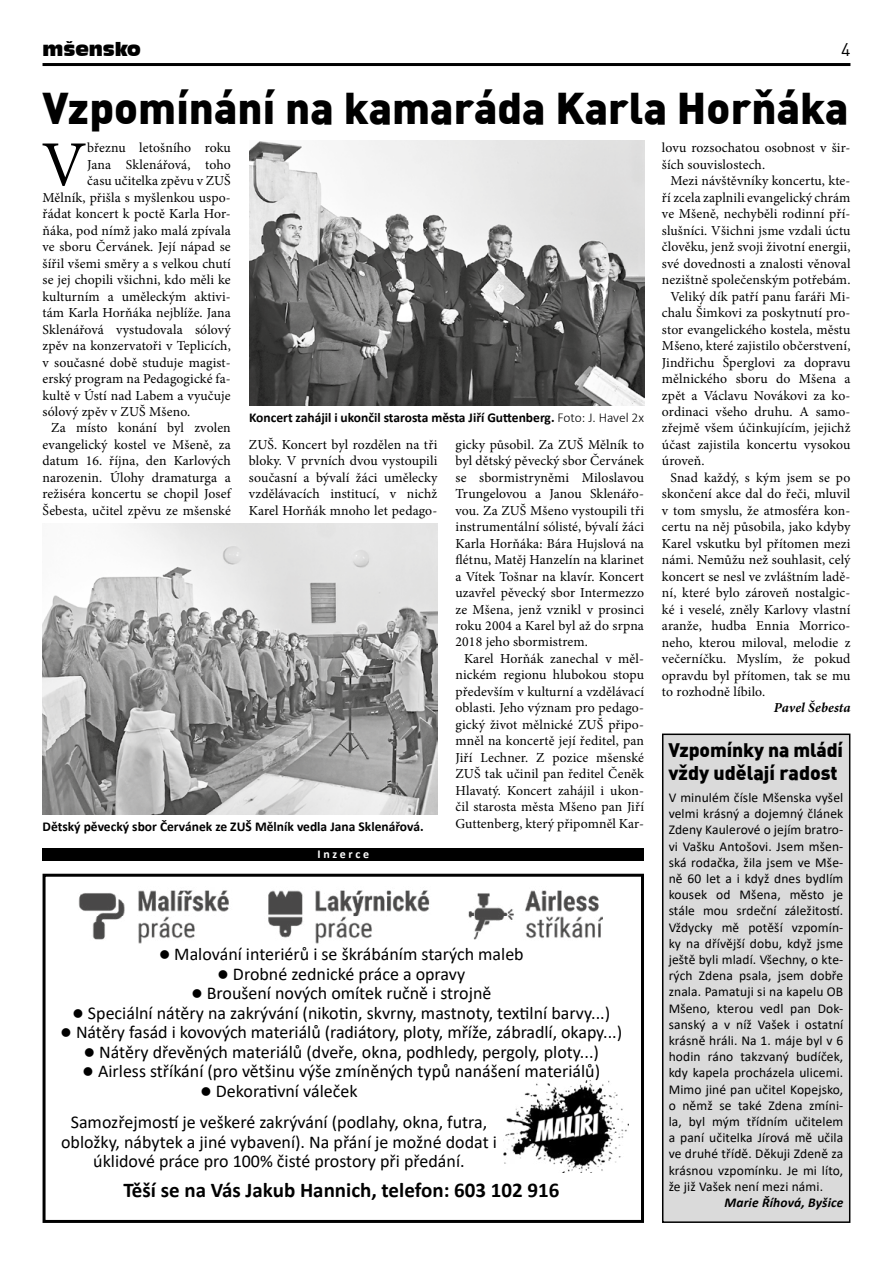
<style>
.page{position:relative;width:893px;height:1263px;background:#fff}
.page>*{position:absolute;margin:0;border:0;box-sizing:border-box;transform-origin:0 0}
.t1{font:64.35px "Minion Pro";color:#000}
.t2{font:900 43.5px "Unient DINCE";color:#000}
.t3{font:700 21px "Calibri";color:#000}
.t4{font:900 19.5px "Unient DINCE";color:#000}
.t5{font:900 19.2px "Unient DINCE";letter-spacing:-.005em;color:#000}
.t6{font:18px/31.5px "Calibri";color:#000;text-align:center}
.t7{font:18px "Incised 901 BT Compact";color:#000}
.t8{font:18px "Unient DINCE";color:#000}
.t9{font:13.65px/16.5px "Minion Pro";letter-spacing:.01em;color:#000;text-align:justify}
.t10{font:italic 700 13.65px "Minion Pro";letter-spacing:.005em;color:#000}
.t11{font:13.5px/16.2px "Calibri";letter-spacing:.01em;color:#000;text-align:justify}
.t12{font:700 13.5px "Calibri";color:#000}
.t13{font:italic 700 13.5px "Calibri";letter-spacing:.01em;color:#000}
.t14{font:700 12px "Calibri";color:#fff}
.s1{font-weight:300}
</style>
<div class="page">
<hr style="left:43px;top:63px;width:807px;height:3px;background:#000">
<div style="left:43px;top:874px;width:601px;height:349px;border:3px solid #000"></div>
<div style="left:43px;top:849px;width:601px;height:12px;background:#000"></div>
<img style="left:504px;top:1080px;width:124px;height:93px">
<img style="left:67px;top:876px;width:535px;height:68px">
<img style="left:249px;top:140px;width:395px;height:265px">
<img style="left:43px;top:523px;width:395px;height:291px">
<div style="left:663px;top:734px;width:187px;height:488px;background:#dadada"></div>
<div style="left:662px;top:733px;width:188px;height:490px;border:2px solid #000"></div>
<h3 class="t7" style="left:43px;top:38px;width:100px">mšensko</h3>
<h3 class="t8" style="left:841px;top:39px;width:11px">4</h3>
<h2 class="t2" style="left:43px;top:79px;width:807px">Vzpomínání na kamaráda Karla Horňáka</h2>
<h1 class="t1" style="left:41px;top:122px;width:47px">V</h1>
<p class="t9" style="left:87px;top:140px;width:145px">březnu letošního roku</p>
<p class="t9" style="left:87px;top:156px;width:145px">Jana Sklenářová, toho</p>
<p class="t9" style="left:87px;top:173px;width:145px">času učitelka zpěvu v ZUŠ</p>
<p class="t9" style="left:43px;top:189px;width:190px">Mělník, přišla s myšlenkou uspo-</p>
<p class="t9" style="left:43px;top:206px;width:190px">řádat koncert k poctě Karla Hor-</p>
<p class="t9" style="left:43px;top:222px;width:190px">ňáka, pod nímž jako malá zpívala</p>
<p class="t9" style="left:43px;top:239px;width:190px">ve sboru Červánek. Její nápad se</p>
<p class="t9" style="left:43px;top:255px;width:190px">šířil všemi směry a s velkou chutí</p>
<p class="t9" style="left:43px;top:272px;width:190px">se jej chopili všichni, kdo měli ke</p>
<p class="t9" style="left:43px;top:288px;width:190px">kulturním a uměleckým aktivi-</p>
<p class="t9" style="left:43px;top:305px;width:190px">tám Karla Horňáka nejblíže. Jana</p>
<p class="t9" style="left:43px;top:321px;width:190px">Sklenářová vystudovala sólový</p>
<p class="t9" style="left:43px;top:338px;width:190px">zpěv na konzervatoři v Teplicích,</p>
<p class="t9" style="left:43px;top:354px;width:190px">v současné době studuje magist-</p>
<p class="t9" style="left:43px;top:370px;width:190px">erský program na Pedagogické fa-</p>
<p class="t9" style="left:43px;top:387px;width:190px">kultě v Ústí nad Labem a vyučuje</p>
<p class="t9" style="left:43px;top:403px;width:149px">sólový zpěv v ZUŠ Mšeno.</p>
<p class="t9" style="left:51px;top:420px;width:181px">Za místo konání byl zvolen</p>
<p class="t9" style="left:43px;top:436px;width:190px">evangelický kostel ve Mšeně, za</p>
<p class="t9" style="left:43px;top:453px;width:190px">datum 16. října, den Karlových</p>
<p class="t9" style="left:43px;top:469px;width:190px">narozenin. Úlohy dramaturga a</p>
<p class="t9" style="left:43px;top:486px;width:190px">režiséra koncertu se chopil Josef</p>
<p class="t9" style="left:43px;top:502px;width:190px">Šebesta, učitel zpěvu ze mšenské</p>
<p class="t12" style="left:249px;top:408px;width:396px">Koncert zahájil i ukončil starosta města Jiří Guttenberg. <span class="s1">Foto: J. Havel 2x</span></p>
<p class="t9" style="left:455px;top:436px;width:190px">gicky působil. Za ZUŠ Mělník to byl dětský pěvecký sbor Červánek se sbormistryněmi Miloslavou Trungelovou a Janou Sklenářo&shy;vou. Za ZUŠ Mšeno vystoupili tři instrumentální sólisté, bývalí žáci Karla Horňáka: Bára Hujslová na flétnu, Matěj Hanzelín na klarinet a Vítek Tošnar na klavír. Koncert uzavřel pěvecký sbor Intermezzo ze Mšena, jenž vznikl v prosinci roku 2004 a Karel byl až do srpna 2018 jeho sbormistrem.</p>
<p class="t9" style="left:455px;top:650px;width:190px;text-indent:9px">Karel Horňák zanechal v měl&shy;nickém regionu hlubokou stopu především v kulturní a vzdělávací oblasti. Jeho význam pro pedago&shy;gický život mělnické ZUŠ připo&shy;mněl na koncertě její ředitel, pan Jiří Lechner. Z pozice mšenské ZUŠ tak učinil pan ředitel Čeněk Hlavatý. Koncert zahájil i ukon&shy;čil starosta města Mšeno pan Jiří Guttenberg, který připomněl Kar-</p>
<p class="t9" style="left:249px;top:436px;width:190px">ZUŠ. Koncert byl rozdělen na tři bloky. V prvních dvou vystoupili současní a bývalí žáci umělecky vzdělávacích institucí, v nichž Karel Horňák mnoho let pedago-</p>
<p class="t12" style="left:42px;top:817px;width:383px">Dětský pěvecký sbor Červánek ze ZUŠ Mělník vedla Jana Sklenářová.</p>
<p class="t14" style="left:317px;top:845px;width:53px">I n z e r c e</p>
<h3 class="t6" style="left:159px;top:938px;width:366px">● Malování interiérů i se škrábáním starých maleb</h3>
<h3 class="t6" style="left:218px;top:957px;width:249px">● Drobné zednické práce a opravy</h3>
<h3 class="t6" style="left:191px;top:977px;width:302px">● Broušení nových omítek ručně i strojně</h3>
<h3 class="t6" style="left:73px;top:996px;width:539px">● Speciální nátěry na zakrývání (nikotin, skvrny, mastnoty, textilní barvy...)</h3>
<h3 class="t6" style="left:61px;top:1016px;width:563px">● Nátěry fasád i kovových materiálů (radiátory, ploty, mříže, zábradlí, okapy...)</h3>
<h3 class="t6" style="left:84px;top:1035px;width:517px">● Nátěry dřevěných materiálů (dveře, okna, podhledy, pergoly, ploty...)</h3>
<h3 class="t6" style="left:83px;top:1055px;width:519px">● Airless stříkání (pro většinu výše zmíněných typů nanášení materiálů)</h3>
<h3 class="t6" style="left:71px;top:1074px;width:418px">● Dekorativní váleček<br>Samozřejmostí je veškeré zakrývání (podlahy, okna, futra,</h3>
<h3 class="t6" style="left:61px;top:1131px;width:437px;line-height:19.5px">obložky, nábytek a jiné vybavení). Na přání je možné dodat i úklidové práce pro 100% čisté prostory při předání.</h3>
<h3 class="t3" style="left:123px;top:1175px;width:438px">Těší se na Vás Jakub Hannich, telefon: 603 102 916</h3>
<p class="t9" style="left:662px;top:140px;width:190px">lovu rozsochatou osobnost v šir&shy;ších souvislostech.</p>
<p class="t9" style="left:670px;top:173px;width:181px">Mezi návštěvníky koncertu, kte-</p>
<p class="t9" style="left:662px;top:189px;width:190px">ří zcela zaplnili evangelický chrám</p>
<p class="t9" style="left:662px;top:206px;width:190px">ve Mšeně, nechyběli rodinní pří-</p>
<p class="t9" style="left:662px;top:222px;width:190px">slušníci. Všichni jsme vzdali úctu</p>
<p class="t9" style="left:662px;top:239px;width:190px">člověku, jenž svoji životní energii,</p>
<p class="t9" style="left:662px;top:255px;width:190px">své dovednosti a znalosti věnoval</p>
<p class="t9" style="left:662px;top:272px;width:190px">nezištně společenským potřebám.</p>
<p class="t9" style="left:670px;top:288px;width:181px">Veliký dík patří panu faráři Mi-</p>
<p class="t9" style="left:662px;top:305px;width:190px">chalu Šimkovi za poskytnutí pro-</p>
<p class="t9" style="left:662px;top:321px;width:190px">stor evangelického kostela, městu</p>
<p class="t9" style="left:662px;top:338px;width:190px">Mšeno, které zajistilo občerstvení,</p>
<p class="t9" style="left:662px;top:354px;width:190px">Jindřichu Šperglovi za dopravu</p>
<p class="t9" style="left:662px;top:370px;width:190px">mělnického sboru do Mšena a</p>
<p class="t9" style="left:662px;top:387px;width:190px">zpět a Václavu Novákovi za ko-</p>
<p class="t9" style="left:662px;top:403px;width:190px">ordinaci všeho druhu. A samo-</p>
<p class="t9" style="left:662px;top:420px;width:190px">zřejmě všem účinkujícím, jejichž</p>
<p class="t9" style="left:662px;top:436px;width:190px">účast zajistila koncertu vysokou</p>
<p class="t9" style="left:662px;top:453px;width:44px">úroveň.</p>
<p class="t9" style="left:670px;top:469px;width:181px">Snad každý, s kým jsem se po</p>
<p class="t9" style="left:662px;top:486px;width:190px">skončení akce dal do řeči, mluvil</p>
<p class="t9" style="left:662px;top:502px;width:190px">v tom smyslu, že atmosféra kon-</p>
<p class="t9" style="left:662px;top:519px;width:190px">certu na něj působila, jako kdyby</p>
<p class="t9" style="left:662px;top:535px;width:190px">Karel vskutku byl přítomen mezi</p>
<p class="t9" style="left:662px;top:552px;width:190px">námi. Nemůžu než souhlasit, celý</p>
<p class="t9" style="left:662px;top:568px;width:190px">koncert se nesl ve zvláštním ladě-</p>
<p class="t9" style="left:662px;top:585px;width:190px">ní, které bylo zároveň nostalgic-</p>
<p class="t9" style="left:662px;top:601px;width:190px">ké i veselé, zněly Karlovy vlastní</p>
<p class="t9" style="left:662px;top:618px;width:190px">aranže, hudba Ennia Morrico-</p>
<p class="t9" style="left:662px;top:634px;width:190px">neho, kterou miloval, melodie z</p>
<p class="t9" style="left:662px;top:650px;width:190px">večerníčku. Myslím, že pokud</p>
<p class="t9" style="left:662px;top:667px;width:190px">opravdu byl přítomen, tak se mu</p>
<p class="t9" style="left:662px;top:683px;width:105px">to rozhodně líbilo.</p>
<p class="t10" style="left:774px;top:698px;width:78px">Pavel Šebesta</p>
<h3 class="t5" style="left:668px;top:737px;width:176px">Vzpomínky na mládí</h3>
<h3 class="t4" style="left:668px;top:760px;width:171px">vždy udělají radost</h3>
<p class="t11" style="left:669px;top:789px;width:176px">V minulém čísle Mšenska vyšel velmi krásný a dojemný článek Zdeny Kaulerové o jejím bratro&shy;vi Vašku Antošovi. Jsem mšen&shy;ská rodačka, žila jsem ve Mše&shy;ně 60 let a i když dnes bydlím kousek od Mšena, město je stále mou srdeční záležitostí.<br>Vždycky mě potěší vzpomín&shy;ky na dřívější dobu, když jsme ještě byli mladí. Všechny, o kte&shy;rých Zdena psala, jsem dobře znala. Pamatuji si na kapelu OB Mšeno, kterou vedl pan Dok&shy;sanský a v níž Vašek i ostatní krásně hráli. Na 1. máje byl v 6 hodin ráno takzvaný budíček, kdy kapela procházela ulicemi.<br>Mimo jiné pan učitel Kopejsko, o němž se také Zdena zmíni&shy;la, byl mým třídním učitelem a paní učitelka Jírová mě učila ve druhé třídě. Děkuji Zdeně za krásnou vzpomínku. Je mi líto, že již Vašek není mezi námi.</p>
<p class="t13" style="left:724px;top:1193px;width:120px">Marie Říhová, Byšice</p>
</div>
